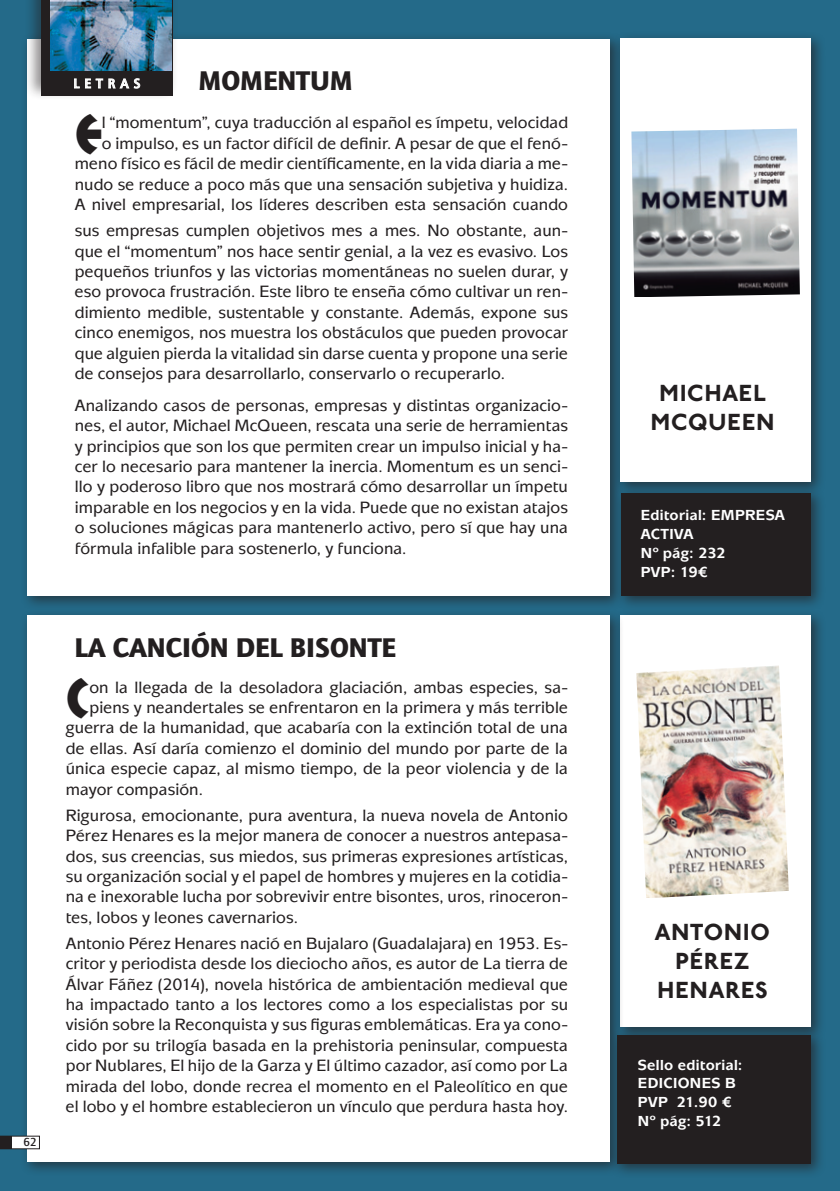
<style>
.page{position:relative;width:840px;height:1191px;background:#fff}
.page>*{position:absolute;margin:0;border:0;box-sizing:border-box;transform-origin:0 0}
.t1{font:42.4px "Talking Drum ITC Std";color:#231f20}
.t2{font:900 28px "Quay Sans ITC Std";color:#231f20}
.t3{font:700 24px/28.8px "Johnston ITC Std";letter-spacing:.015em;color:#231f20;text-align:center}
.t4{font:500 17px/20.4px "Mixage ITC Std";letter-spacing:.005em;color:#231f20;text-align:justify}
.t5{font:700 15.2px/18.8px "Mixage ITC Std";letter-spacing:.025em;color:#fff}
.t6{font:500 13.6px "Quay Sans ITC Std";letter-spacing:.38em;color:#fff}
.t7{font:500 12px "Quay Sans ITC Std";color:#231f20}
</style>
<div class="page">
<div style="left:0;top:0;width:839px;height:1191px;background:#246a89"></div>
<hr style="left:839px;top:0;width:1px;height:1191px;background:#00887e">
<div style="left:612px;top:608px;width:213px;height:434px;background:#231f20;opacity:.65"></div>
<div style="left:620px;top:615px;width:190px;height:412px;background:#fff"></div>
<div style="left:20px;top:31px;width:604px;height:579px;background:#231f20;opacity:.65"></div>
<div style="left:27px;top:38px;width:582px;height:557px;background:#fff"></div>
<div style="left:20px;top:608px;width:604px;height:568px;background:#231f20;opacity:.65"></div>
<div style="left:27px;top:615px;width:582px;height:546px;background:#fff"></div>
<div style="left:613px;top:32px;width:212px;height:465px;background:#231f20;opacity:.65"></div>
<div style="left:620px;top:38px;width:190px;height:444px;background:#fff"></div>
<img style="left:631px;top:129px;width:168px;height:168px">
<div style="left:614px;top:485px;width:211px;height:126px;background:#231f20;opacity:.65"></div>
<div style="left:621px;top:493px;width:189px;height:102px;background:#231f20"></div>
<img style="left:636px;top:665px;width:152px;height:233px">
<div style="left:609px;top:1027px;width:216px;height:151px;background:#231f20;opacity:.65"></div>
<div style="left:616px;top:1035px;width:194px;height:128px;background:#231f20"></div>
<div style="left:24px;top:0;width:154px;height:101px;background:#231f20;opacity:.5"></div>
<div style="left:41px;top:0;width:131px;height:96px;background:#231f20"></div>
<svg style="left:50px;top:70px;width:121px;height:1px"></svg>
<img style="left:50px;top:0;width:121px;height:70px">
<svg style="left:74px;top:78px;width:66px;height:11px"></svg>
<svg style="left:0;top:1135px;width:40px;height:14px"></svg>
<div style="left:0;top:1136px;width:12px;height:12px;background:#231f20"></div>
<p class="t7" style="left:24px;top:1134px;width:15px">62</p>
<p class="t6" style="left:73px;top:76px;width:68px">LETRAS</p>
<h2 class="t2" style="left:198px;top:63px;width:156px">MOMENTUM</h2>
<h1 class="t1" style="left:75px;top:101px;width:28px">E</h1>
<p class="t4" style="left:75px;top:112px;width:494px;text-align:right">l “momentum”, cuya traducción al español es ímpetu, velocidad<br>o impulso, es un factor difícil de definir. A pesar de que el fenó&shy;meno físico es fácil de medir científicamente, en la vida diaria a me&shy;nudo se reduce a poco más que una sensación subjetiva y huidiza.<br>A nivel empresarial, los líderes describen esta sensación cuando</p>
<p class="t4" style="left:75px;top:220px;width:494px">sus empresas cumplen objetivos mes a mes. No obstante, aun&shy;que el “momentum” nos hace sentir genial, a la vez es evasivo. Los pequeños triunfos y las victorias momentáneas no suelen durar, y eso provoca frustración. Este libro te enseña cómo cultivar un ren&shy;dimiento medible, sustentable y constante. Además, expone sus cinco enemigos, nos muestra los obstáculos que pueden provocar que alguien pierda la vitalidad sin darse cuenta y propone una serie de consejos para desarrollarlo, conservarlo o recuperarlo.</p>
<p class="t4" style="left:75px;top:395px;width:494px">Analizando casos de personas, empresas y distintas organizacio&shy;nes, el autor, Michael McQueen, rescata una serie de herramientas y principios que son los que permiten crear un impulso inicial y ha&shy;cer lo necesario para mantener la inercia. Momentum es un senci&shy;llo y poderoso libro que nos mostrará cómo desarrollar un ímpetu imparable en los negocios y en la vida. Puede que no existan atajos o soluciones mágicas para mantenerlo activo, pero sí que hay una fórmula infalible para sostenerlo, y funciona.</p>
<h2 class="t2" style="left:74px;top:630px;width:323px">LA CANCIÓN DEL BISONTE</h2>
<h1 class="t1" style="left:66px;top:665px;width:25px">C</h1>
<p class="t4" style="left:89px;top:676px;width:480px">on la llegada de la desoladora glaciación, ambas especies, sa-</p>
<p class="t4" style="left:89px;top:697px;width:480px">piens y neandertales se enfrentaron en la primera y más terrible</p>
<p class="t4" style="left:66px;top:717px;width:503px">guerra de la humanidad, que acabaría con la extinción total de una</p>
<p class="t4" style="left:66px;top:738px;width:503px">de ellas. Así daría comienzo el dominio del mundo por parte de la</p>
<p class="t4" style="left:66px;top:758px;width:503px">única especie capaz, al mismo tiempo, de la peor violencia y de la</p>
<p class="t4" style="left:66px;top:778px;width:138px">mayor compasión.</p>
<p class="t4" style="left:66px;top:804px;width:503px">Rigurosa, emocionante, pura aventura, la nueva novela de Antonio Pérez Henares es la mejor manera de conocer a nuestros antepasa&shy;dos, sus creencias, sus miedos, sus primeras expresiones artísticas, su organización social y el papel de hombres y mujeres en la cotidia&shy;na e inexorable lucha por sobrevivir entre bisontes, uros, rinoceron&shy;tes, lobos y leones cavernarios.</p>
<p class="t4" style="left:66px;top:933px;width:503px">Antonio Pérez Henares nació en Bujalaro (Guadalajara) en 1953. Es&shy;critor y periodista desde los dieciocho años, es autor de La tierra de Álvar Fáñez (2014), novela histórica de ambientación medieval que ha impactado tanto a los lectores como a los especialistas por su visión sobre la Reconquista y sus figuras emblemáticas. Era ya cono&shy;cido por su trilogía basada en la prehistoria peninsular, compuesta por Nublares, El hijo de la Garza y El último cazador, así como por La mirada del lobo, donde recrea el momento en el Paleolítico en que el lobo y el hombre establecieron un vínculo que perdura hasta hoy.</p>
<h3 class="t3" style="left:650px;top:378px;width:125px">MICHAEL<br>MCQUEEN</h3>
<p class="t5" style="left:640px;top:505px;width:146px">Editorial: EMPRESA<br>ACTIVA<br>Nº pág: 232<br>PVP: 19€</p>
<h3 class="t3" style="left:654px;top:917px;width:117px">ANTONIO<br>PÉREZ<br>HENARES</h3>
<p class="t5" style="left:637px;top:1055px;width:106px">Sello editorial:<br>EDICIONES B<br>PVP 21.90 €<br>Nº pág: 512</p>
</div>
